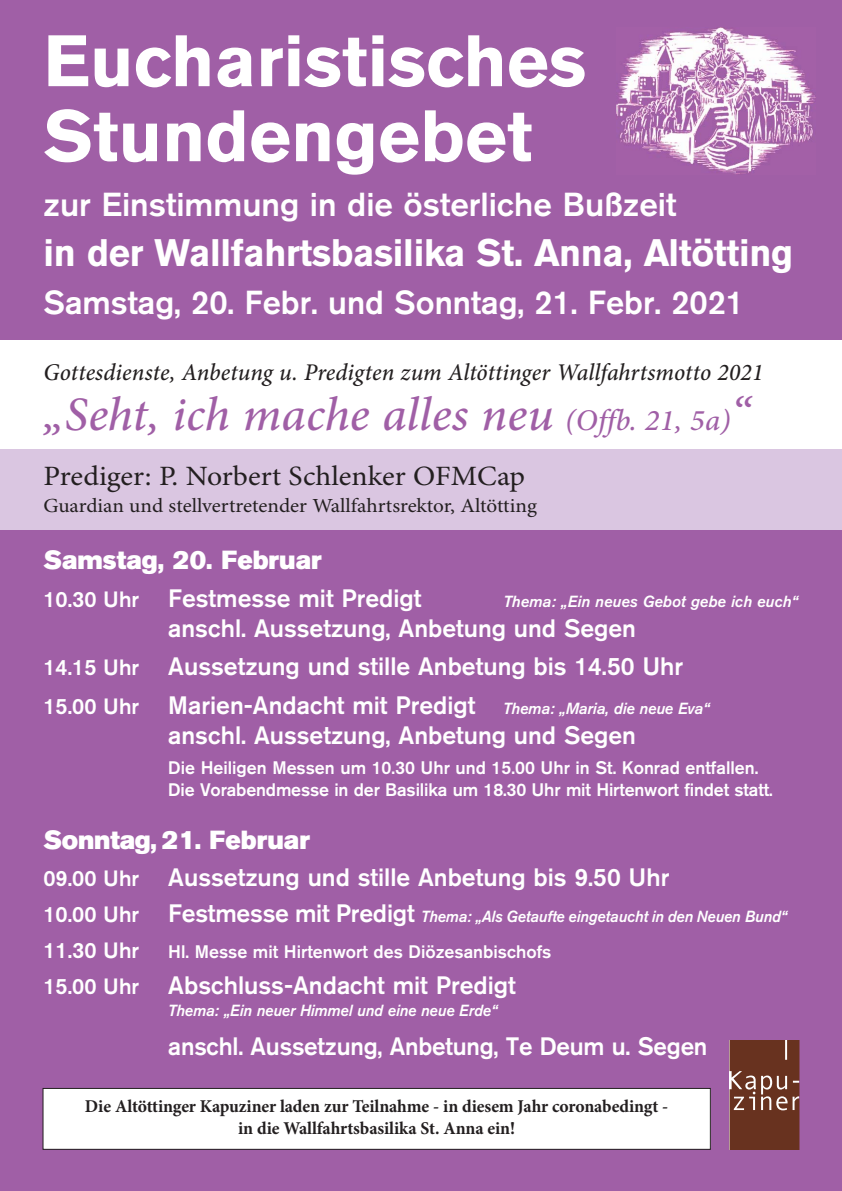
<style>
.page{position:relative;width:842px;height:1191px;background:#a05fa6}
.page>*{position:absolute;margin:0;border:0;box-sizing:border-box;transform-origin:0 0}
.t1{font:700 72px/75px "Akzidenz Grotesk Std";color:#fff}
.t2{font:italic 500 48px "Minion Pro";letter-spacing:.005em;color:#a05fa6}
.t3{font:700 38px "Akzidenz Grotesk Std";letter-spacing:-.01em;color:#fff;scale:.96 1}
.t4{font:500 33px "Akzidenz Grotesk Std";color:#fff}
.t5{font:28px "Minion Pro";color:#231f20;scale:1.06 1}
.t6{font:26px "Akzidenz Grotesk Std Super";color:#fff}
.t7{font:500 25px/38.5px "Akzidenz Grotesk Std";color:#fff}
.t8{font:500 25px "Akzidenz Grotesk Std";color:#fff;scale:.96 1}
.t9{font:italic 500 24px "Minion Pro";color:#231f20}
.t10{font:500 22px "Akzidenz Grotesk Std";color:#fff}
.t11{font:20px "Minion Pro";color:#231f20;scale:1.06 1}
.t12{font:500 18px/22px "Akzidenz Grotesk Std";color:#fff}
.t13{font:700 18px/21.6px "Minion Pro";letter-spacing:-.01em;color:#231f20;text-align:center}
.t14{font:italic 500 16px "Akzidenz Grotesk Std";letter-spacing:-.01em;color:#fff;scale:.95 1}
.t15{font:italic 500 16px "Akzidenz Grotesk Std";letter-spacing:-.01em;color:#fff;scale:.96 1}
.t16{font:italic 500 16px "Akzidenz Grotesk Std";letter-spacing:-.01em;color:#fff}
.s1{font-size:30px}
.s2{font-size:22px}
.s3{font-style:italic;font-size:16px}
.s4{font-style:normal;font-size:22px}
.s5{font-style:normal;font-size:25px}
</style>
<div class="page">
<div style="left:0;top:340px;width:842px;height:153px;background:#fff"></div>
<img style="left:616px;top:27px;width:199px;height:147px">
<div style="left:0;top:448px;width:842px;height:81px;background:#dac6e1"></div>
<svg style="left:729px;top:1040px;width:70px;height:109px;background:#754432"></svg>
<div style="left:43px;top:1088px;width:667px;height:61px;background:#fff"></div>
<div style="left:43px;top:1088px;width:668px;height:61px;border:1px solid #231f20"></div>
<h1 class="t1" style="left:44px;top:32px;width:544px">Eucharistisches<br>Stundengebet</h1>
<h3 class="t4" style="left:44px;top:193px;width:634px">zur Einstimmung in die österliche Bußzeit</h3>
<h3 class="t3" style="left:44px;top:239px;width:782px">in der Wallfahrtsbasilika St. Anna, Altötting</h3>
<h3 class="t4" style="left:44px;top:291px;width:702px">Samstag, 20. Febr. und Sonntag, 21. Febr. 2021</h3>
<p class="t9" style="left:44px;top:363px;width:721px">Gottesdienste, Anbetung u. Predigten zum Altöttinger Wallfahrtsmotto 2021</p>
<h2 class="t2" style="left:44px;top:396px;width:708px">„Seht, ich mache alles neu <span class="s1">(Offb. 21, 5a)</span>“</h2>
<p class="t5" style="left:44px;top:465px;width:456px">Prediger: P. Norbert Schlenker OFMCap</p>
<p class="t11" style="left:44px;top:498px;width:467px">Guardian und stellvertretender Wallfahrtsrektor, Altötting</p>
<p class="t6" style="left:44px;top:545px;width:280px">Samstag, 20. Februar</p>
<p class="t7" style="left:44px;top:581px;width:380px"><span class="s2">10.30 Uhr</span> Festmesse mit Predigt</p>
<p class="t16" style="left:503px;top:595px;width:297px">Thema: „Ein neues Gebot gebe ich euch“</p>
<p class="t7" style="left:44px;top:611px;width:668px;text-indent:125px">anschl. Aussetzung, Anbetung und Segen<br><span class="s2">14.15 Uhr</span> Aussetzung und stille Anbetung bis 14.50 Uhr<br><span class="s2">15.00 Uhr</span> Marien-Andacht mit Predigt <span class="s3">Thema: „Maria, die neue Eva“</span></p>
<p class="t7" style="left:168px;top:718px;width:469px">anschl. Aussetzung, Anbetung und Segen</p>
<p class="t12" style="left:168px;top:758px;width:606px">Die Heiligen Messen um 10.30 Uhr und 15.00 Uhr in St. Konrad entfallen.<br>Die Vorabendmesse in der Basilika um 18.30 Uhr mit Hirtenwort findet statt.</p>
<p class="t6" style="left:44px;top:824px;width:268px">Sonntag, 21. Februar</p>
<p class="t7" style="left:44px;top:860px;width:627px"><span class="s2">09.00 Uhr</span> Aussetzung und stille Anbetung bis 9.50 Uhr</p>
<p class="t14" style="left:44px;top:911px;width:785px"><span class="s4">10.00 Uhr</span> <span class="s5">Festmesse mit Predigt</span> Thema: „Als Getaufte eingetaucht in den Neuen Bund“</p>
<p class="t10" style="left:44px;top:943px;width:97px">11.30 Uhr</p>
<p class="t12" style="left:168px;top:942px;width:385px">Hl. Messe mit Hirtenwort des Diözesanbischofs</p>
<p class="t7" style="left:44px;top:968px;width:474px"><span class="s2">15.00 Uhr</span> Abschluss-Andacht mit Predigt</p>
<p class="t15" style="left:168px;top:1005px;width:345px">Thema: „Ein neuer Himmel und eine neue Erde“</p>
<p class="t8" style="left:168px;top:1037px;width:563px">anschl. Aussetzung, Anbetung, Te Deum u. Segen</p>
<p class="t13" style="left:85px;top:1097px;width:585px">Die Altöttinger Kapuziner laden zur Teilnahme - in diesem Jahr coronabedingt - in die Wallfahrtsbasilika St. Anna ein!</p>
</div>
